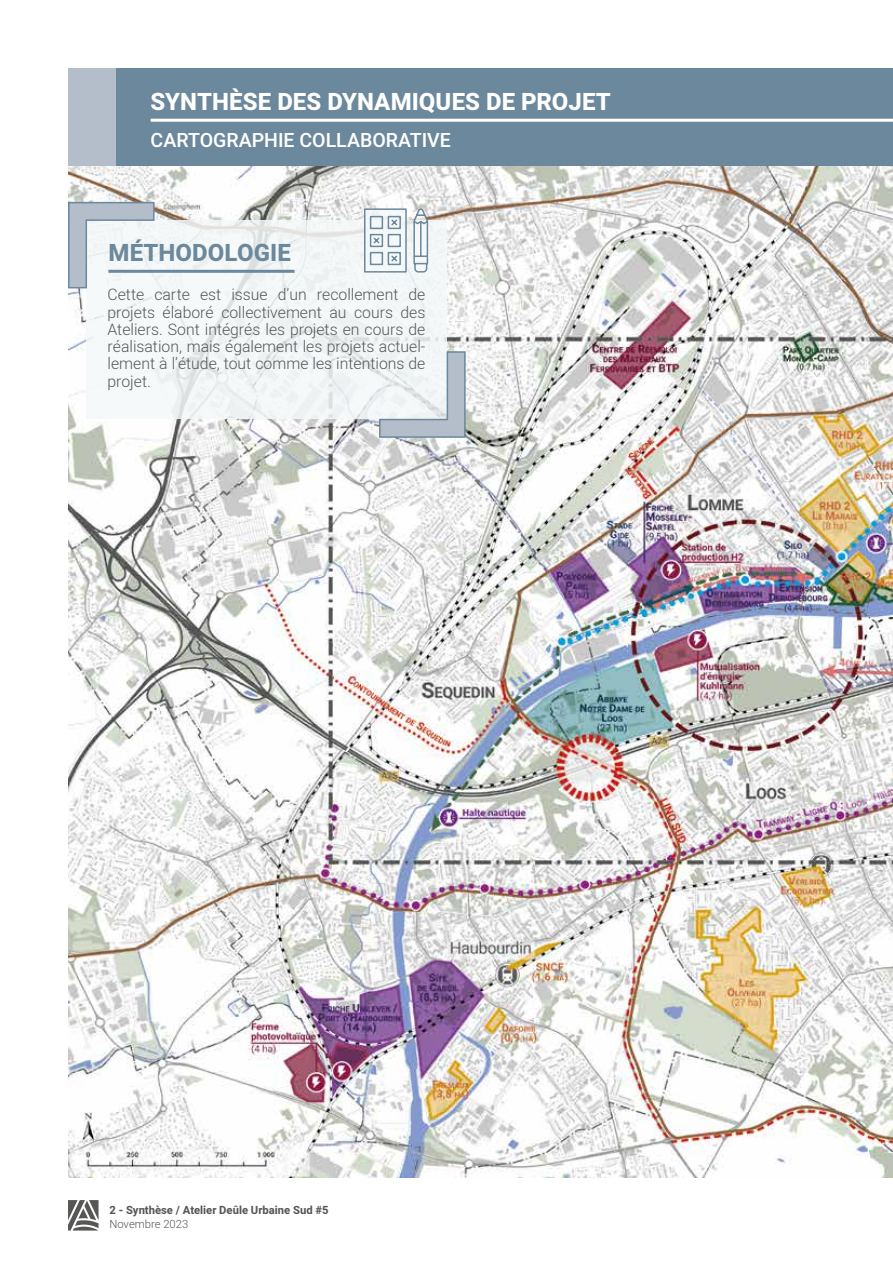
<style>
.page{position:relative;width:893px;height:1263px;background:#fff}
.page>*{position:absolute;margin:0;border:0;box-sizing:border-box;transform-origin:0 0}
.t1{font:800 24px "Heebo";letter-spacing:.005em;color:#fff}
.t2{font:800 24px "Heebo";letter-spacing:.005em;color:#6b889c}
.t3{font:500 19.5px "Heebo";color:#fff}
.t4{font:300 15.75px/17.2px "Heebo";color:#575756;text-align:justify}
.t5{font:700 11.25px "Heebo";color:#575756}
.t6{font:300 11.25px "Heebo";color:#575756}
</style>
<div class="page">
<img style="left:69px;top:68px;width:824px;height:1110px">
<svg style="left:68px;top:1200px;width:31px;height:30px"></svg>
<div style="left:117px;top:68px;width:776px;height:98px;background:#6b889c"></div>
<hr style="left:151px;top:119px;width:742px;height:3px;background:#fff">
<div style="left:68px;top:68px;width:48px;height:98px;background:#b3beca"></div>
<div style="left:86px;top:220px;width:361px;height:199px;background:#f5f9fa"></div>
<svg style="left:68px;top:201px;width:87px;height:88px"></svg>
<svg style="left:378px;top:350px;width:88px;height:89px"></svg>
<svg style="left:363px;top:207px;width:66px;height:66px"></svg>
<hr style="left:108px;top:270px;width:187px;height:3px;background:#6b889c">
<h1 class="t1" style="left:151px;top:85px;width:462px">SYNTHÈSE DES DYNAMIQUES DE PROJET</h1>
<p class="t3" style="left:151px;top:126px;width:302px">CARTOGRAPHIE COLLABORATIVE</p>
<h1 class="t2" style="left:108px;top:236px;width:184px">MÉTHODOLOGIE</h1>
<p class="t4" style="left:108px;top:286px;width:319px">Cette carte est issue d’un recollement de projets élaboré collectivement au cours des Ateliers. Sont intégrés les projets en cours de réalisation, mais également les projets actuel&shy;lement à l’étude, tout comme les intentions de projet.</p>
<p class="t5" style="left:109px;top:1203px;width:221px">2 - Synthèse / Atelier Deûle Urbaine Sud #5</p>
<p class="t6" style="left:109px;top:1216px;width:80px">Novembre 2023</p>
</div>
